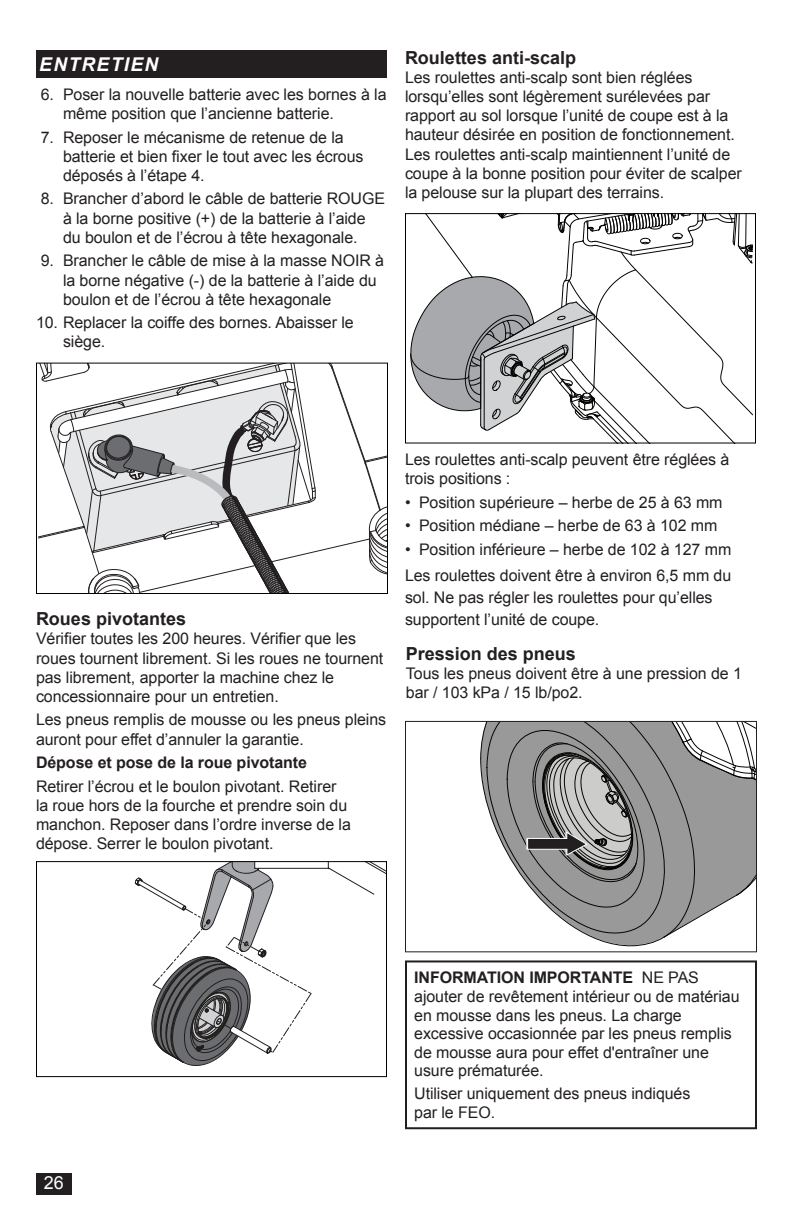
<style>
.page{position:relative;width:792px;height:1224px;background:#fff}
.page>*{position:absolute;margin:0;border:0;box-sizing:border-box;transform-origin:0 0}
.t1{font:italic 700 19px "Arial";letter-spacing:.075em;color:#fff}
.Head_9_FR{font:700 18px "Arial";color:#231f20}
.t2{font:18px "Arial";color:#fff}
.Body_Text_FR{font:16px/19.2px "Arial";letter-spacing:-.005em;color:#231f20}
.Warning_FR{font:16px/18.6px "Arial";letter-spacing:-.005em;color:#231f20}
.Body_Text_FR-2{font:700 16px "Arial";letter-spacing:-.005em;color:#231f20}
.s1{font-weight:700}
</style>
<div class="page">
<svg style="left:480px;top:721px;width:276px;height:225px"></svg>
<hr style="left:259px;top:868px;width:69px;height:1px;background:#211e1e">
<svg style="left:327px;top:863px;width:58px;height:32px"></svg>
<svg style="left:135px;top:863px;width:177px;height:203px"></svg>
<div style="left:36px;top:861px;width:351px;height:216px;border:1px solid #000"></div>
<svg style="left:38px;top:365px;width:348px;height:227px"></svg>
<div style="left:36px;top:363px;width:352px;height:231px;border:1px solid #000"></div>
<svg style="left:410px;top:215px;width:343px;height:227px"></svg>
<div style="left:405px;top:213px;width:351px;height:231px;border:1px solid #000"></div>
<div style="left:36px;top:1174px;width:35px;height:21px;background:#231f20"></div>
<div style="left:36px;top:50px;width:351px;height:28px;background:#231f20"></div>
<div style="left:405px;top:960px;width:352px;height:169px;border:2px solid #231f20"></div>
<p class="t1" style="left:39px;top:52px;width:121px">ENTRETIEN</p>
<p class="Body_Text_FR" style="left:63px;top:85px;width:325px;text-indent:-22px">6. Poser la nouvelle batterie avec les bornes à la même position que l’ancienne batterie.</p>
<p class="Body_Text_FR" style="left:63px;top:127px;width:302px;text-indent:-22px">7. Reposer le mécanisme de retenue de la batterie et bien fixer le tout avec les écrous déposés à l’étape 4.</p>
<p class="Body_Text_FR" style="left:41px;top:189px;width:346px;text-align:center">8. Brancher d’abord le câble de batterie ROUGE à la borne positive (+) de la batterie à l’aide<br>du boulon et de l’écrou à tête hexagonale.</p>
<p class="Body_Text_FR" style="left:63px;top:251px;width:323px;text-indent:-22px">9. Brancher le câble de mise à la masse NOIR à la borne négative (-) de la batterie à l’aide du boulon et de l’écrou à tête hexagonale</p>
<p class="Body_Text_FR" style="left:63px;top:313px;width:292px;text-indent:-27px">10. Replacer la coiffe des bornes. Abaisser le siège.</p>
<p class="Head_9_FR" style="left:405px;top:45px;width:173px">Roulettes anti-scalp</p>
<p class="Body_Text_FR" style="left:405px;top:68px;width:338px">Les roulettes anti-scalp sont bien réglées lorsqu’elles sont légèrement surélevées par rapport au sol lorsque l’unité de coupe est à la hauteur désirée en position de fonctionnement.<br>Les roulettes anti-scalp maintiennent l’unité de coupe à la bonne position pour éviter de scalper la pelouse sur la plupart des terrains.</p>
<p class="Head_9_FR" style="left:36px;top:607px;width:152px">Roues pivotantes</p>
<p class="Body_Text_FR" style="left:36px;top:629px;width:349px">Vérifier toutes les 200 heures. Vérifier que les roues tournent librement. Si les roues ne tournent pas librement, apporter la machine chez le concessionnaire pour un entretien.</p>
<p class="Body_Text_FR" style="left:36px;top:710px;width:352px">Les pneus remplis de mousse ou les pneus pleins auront pour effet d’annuler la garantie.</p>
<p class="Body_Text_FR-2" style="left:36px;top:752px;width:273px">Dépose et pose de la roue pivotante</p>
<p class="Body_Text_FR" style="left:36px;top:777px;width:316px">Retirer l’écrou et le boulon pivotant. Retirer la roue hors de la fourche et prendre soin du manchon. Reposer dans l’ordre inverse de la dépose. Serrer le boulon pivotant.</p>
<p class="Body_Text_FR" style="left:405px;top:450px;width:326px">Les roulettes anti-scalp peuvent être réglées à trois positions :</p>
<p class="Body_Text_FR" style="left:405px;top:493px;width:319px">• Position supérieure – herbe de 25 à 63 mm</p>
<p class="Body_Text_FR" style="left:405px;top:516px;width:314px">• Position médiane – herbe de 63 à 102 mm</p>
<p class="Body_Text_FR" style="left:405px;top:540px;width:328px">• Position inférieure – herbe de 102 à 127 mm</p>
<p class="Body_Text_FR" style="left:405px;top:565px;width:328px;line-height:22px">Les roulettes doivent être à environ 6,5 mm du sol. Ne pas régler les roulettes pour qu’elles supportent l’unité de coupe.</p>
<p class="Head_9_FR" style="left:406px;top:641px;width:172px">Pression des pneus</p>
<p class="Body_Text_FR" style="left:406px;top:664px;width:338px">Tous les pneus doivent être à une pression de 1 bar / 103 kPa / 15 lb/po2.</p>
<p class="t2" style="left:44px;top:1171px;width:22px">26</p>
<p class="Warning_FR" style="left:414px;top:969px;width:327px"><span class="s1">INFORMATION IMPORTANTE</span> NE PAS ajouter de revêtement intérieur ou de matériau en mousse dans les pneus. La charge excessive occasionnée par les pneus remplis de mousse aura pour effet d'entraîner une usure prématurée.</p>
<p class="Warning_FR" style="left:414px;top:1085px;width:278px">Utiliser uniquement des pneus indiqués par le FEO.</p>
</div>
